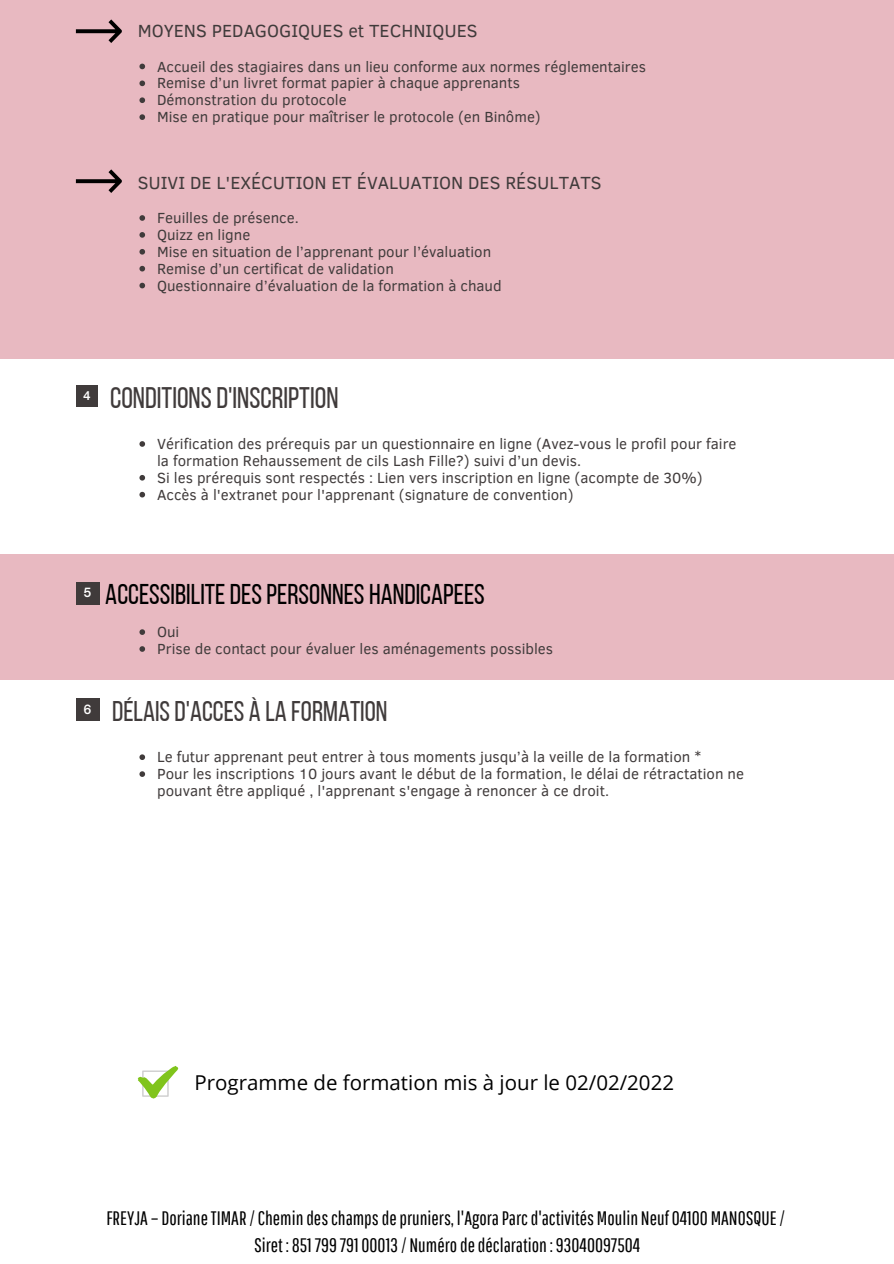
<style>
.page{position:relative;width:894px;height:1264px;background:#fff}
.page>*{position:absolute;margin:0;border:0;box-sizing:border-box;transform-origin:0 0}
.t1{font:29.7px "Bebas Neue";color:#403b3b}
.t2{font:28.5px "Bebas Neue";color:#000}
.t3{font:28.35px "Bebas Neue";color:#403b3b}
.t4{font:20.4px "Open Sans";color:#000}
.t5{font:19.5px "Pathway Gothic One";color:#000}
.t6{font:18px "Clear Sans";color:#403b3b}
.t7{font:15px/17px "Clear Sans";color:#403b3b}
.t8{font:600 12.15px "Open Sauce One";color:#fff}
.t9{font:600 11.55px "Open Sauce One";color:#fff}
</style>
<div class="page">
<div style="left:0;top:0;width:893px;height:358px;background:#e8b9c1"></div>
<svg style="left:76px;top:19px;width:46px;height:24px"></svg>
<svg style="left:76px;top:169px;width:46px;height:24px"></svg>
<svg style="left:139px;top:64px;width:6px;height:5px"></svg>
<svg style="left:139px;top:80px;width:6px;height:6px"></svg>
<svg style="left:139px;top:97px;width:6px;height:6px"></svg>
<svg style="left:139px;top:114px;width:6px;height:6px"></svg>
<svg style="left:139px;top:215px;width:6px;height:6px"></svg>
<svg style="left:139px;top:232px;width:6px;height:6px"></svg>
<svg style="left:139px;top:249px;width:6px;height:5px"></svg>
<svg style="left:139px;top:266px;width:6px;height:5px"></svg>
<svg style="left:139px;top:283px;width:6px;height:5px"></svg>
<div style="left:76px;top:385px;width:22px;height:22px;background:#403b3b"></div>
<svg style="left:139px;top:441px;width:6px;height:6px"></svg>
<svg style="left:139px;top:475px;width:6px;height:5px"></svg>
<svg style="left:139px;top:492px;width:6px;height:5px"></svg>
<svg style="left:138px;top:1066px;width:40px;height:32px"></svg>
<div style="left:0;top:554px;width:893px;height:125px;background:#e8b9c1"></div>
<div style="left:76px;top:581px;width:23px;height:23px;background:#403b3b"></div>
<svg style="left:139px;top:629px;width:6px;height:6px"></svg>
<svg style="left:139px;top:646px;width:6px;height:6px"></svg>
<div style="left:76px;top:698px;width:23px;height:23px;background:#403b3b"></div>
<svg style="left:139px;top:754px;width:6px;height:6px"></svg>
<svg style="left:139px;top:771px;width:6px;height:6px"></svg>
<p class="t6" style="left:138px;top:18px;width:341px">MOYENS PEDAGOGIQUES et TECHNIQUES</p>
<p class="t7" style="left:157px;top:57px;width:490px">Accueil des stagiaires dans un lieu conforme aux normes réglementaires</p>
<p class="t7" style="left:157px;top:74px;width:364px">Remise d’un livret format papier à chaque apprenants</p>
<p class="t7" style="left:157px;top:91px;width:191px">Démonstration du protocole</p>
<p class="t7" style="left:157px;top:108px;width:385px">Mise en pratique pour maîtriser le protocole (en Binôme)</p>
<p class="t6" style="left:138px;top:169px;width:465px">SUIVI DE L'EXÉCUTION ET ÉVALUATION DES RÉSULTATS</p>
<p class="t7" style="left:157px;top:208px;width:143px">Feuilles de présence.</p>
<p class="t7" style="left:157px;top:225px;width:95px">Quizz en ligne</p>
<p class="t7" style="left:157px;top:242px;width:335px">Mise en situation de l’apprenant pour l’évaluation</p>
<p class="t7" style="left:157px;top:259px;width:238px">Remise d’un certificat de validation</p>
<p class="t7" style="left:157px;top:276px;width:346px">Questionnaire d’évaluation de la formation à chaud</p>
<p class="t9" style="left:83px;top:389px;width:9px">4</p>
<p class="t1" style="left:110px;top:386px;width:230px">CONDITIONSD'INSCRIPTION</p>
<p class="t7" style="left:157px;top:434px;width:580px">Vérification des prérequis par un questionnaire en ligne (Avez-vous le profil pour faire la formation Rehaussement de cils Lash Fille?) suivi d’un devis.</p>
<p class="t7" style="left:157px;top:468px;width:547px">Si les prérequis sont respectés : Lien vers inscription en ligne (acompte de 30%)</p>
<p class="t7" style="left:157px;top:485px;width:418px">Accès à l'extranet pour l'apprenant (signature de convention)</p>
<p class="t8" style="left:83px;top:585px;width:9px">5</p>
<p class="t2" style="left:105px;top:583px;width:381px">ACCESSIBILITEDESPERSONNES HANDICAPEES</p>
<p class="t7" style="left:157px;top:622px;width:24px">Oui</p>
<p class="t7" style="left:157px;top:639px;width:397px">Prise de contact pour évaluer les aménagements possibles</p>
<p class="t8" style="left:83px;top:701px;width:10px">6</p>
<p class="t3" style="left:112px;top:699px;width:277px">DÉLAISD'ACCES À LA FORMATION</p>
<p class="t7" style="left:157px;top:747px;width:545px">Le futur apprenant peut entrer à tous moments jusqu’à la veille de la formation *</p>
<p class="t7" style="left:157px;top:764px;width:588px">Pour les inscriptions 10 jours avant le début de la formation, le délai de rétractation ne pouvant être appliqué , l'apprenant s'engage à renoncer à ce droit.</p>
<p class="t4" style="left:194px;top:1068px;width:481px">Programme de formation mis à jour le 02/02/2022</p>
<p class="t5" style="left:106px;top:1206px;width:680px">FREYJA – DorianeTIMAR/Chemindeschampsdepruniers, l'AgoraParcd'activités Moulin Neuf 04100 MANOSQUE/</p>
<p class="t5" style="left:254px;top:1233px;width:387px">Siret : 851799 791 00013 / Numérodedéclaration: 93040097504</p>
</div>
